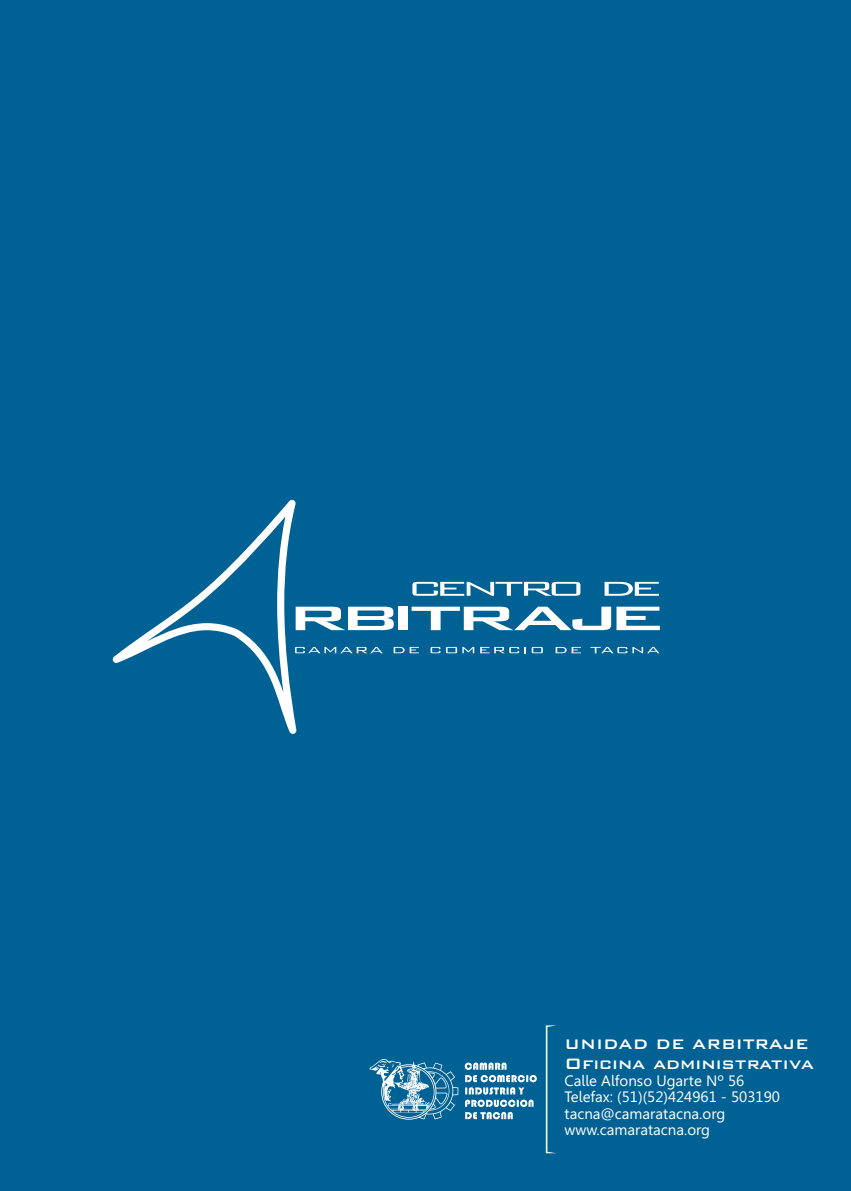
<style>
.page{position:relative;width:851px;height:1191px;background:#fff}
.page>*{position:absolute;margin:0;border:0;box-sizing:border-box;transform-origin:0 0}
.t1{font:500 20.2px "Bank Gothic BT";color:#fff}
.t2{font:500 18.4px "Bank Gothic BT";color:#fff}
.t3{font:15px/16.4px "Gisha";color:#fff}
</style>
<div class="page">
<div style="left:0;top:0;width:850px;height:1191px;background:#006195"></div>
<svg style="left:112px;top:499px;width:184px;height:235px"></svg>
<svg style="left:412px;top:582px;width:168px;height:14px"></svg>
<svg style="left:604px;top:582px;width:54px;height:14px"></svg>
<svg style="left:295px;top:606px;width:98px;height:24px"></svg>
<div style="left:398px;top:606px;width:10px;height:24px;background:#fff"></div>
<svg style="left:411px;top:606px;width:248px;height:24px"></svg>
<svg style="left:295px;top:647px;width:87px;height:6px"></svg>
<svg style="left:393px;top:647px;width:26px;height:6px"></svg>
<svg style="left:430px;top:647px;width:10px;height:6px"></svg>
<svg style="left:446px;top:647px;width:28px;height:6px"></svg>
<svg style="left:480px;top:647px;width:62px;height:6px"></svg>
<svg style="left:555px;top:647px;width:26px;height:6px"></svg>
<svg style="left:590px;top:647px;width:69px;height:6px"></svg>
<svg style="left:464px;top:1062px;width:72px;height:57px"></svg>
<svg style="left:369px;top:1059px;width:89px;height:60px"></svg>
<svg style="left:545px;top:1025px;width:11px;height:128px"></svg>
<p class="t2" style="left:564px;top:1035px;width:246px">UNIDAD DE ARBITRAJE</p>
<h1 class="t1" style="left:564px;top:1053px;width:250px">Oficina administrativa</h1>
<p class="t3" style="left:564px;top:1074px;width:217px">Calle Alfonso Ugarte Nº 56<br>Telefax: (51)(52)424961 - 503190 tacna@camaratacna.org www.camaratacna.org</p>
</div>
